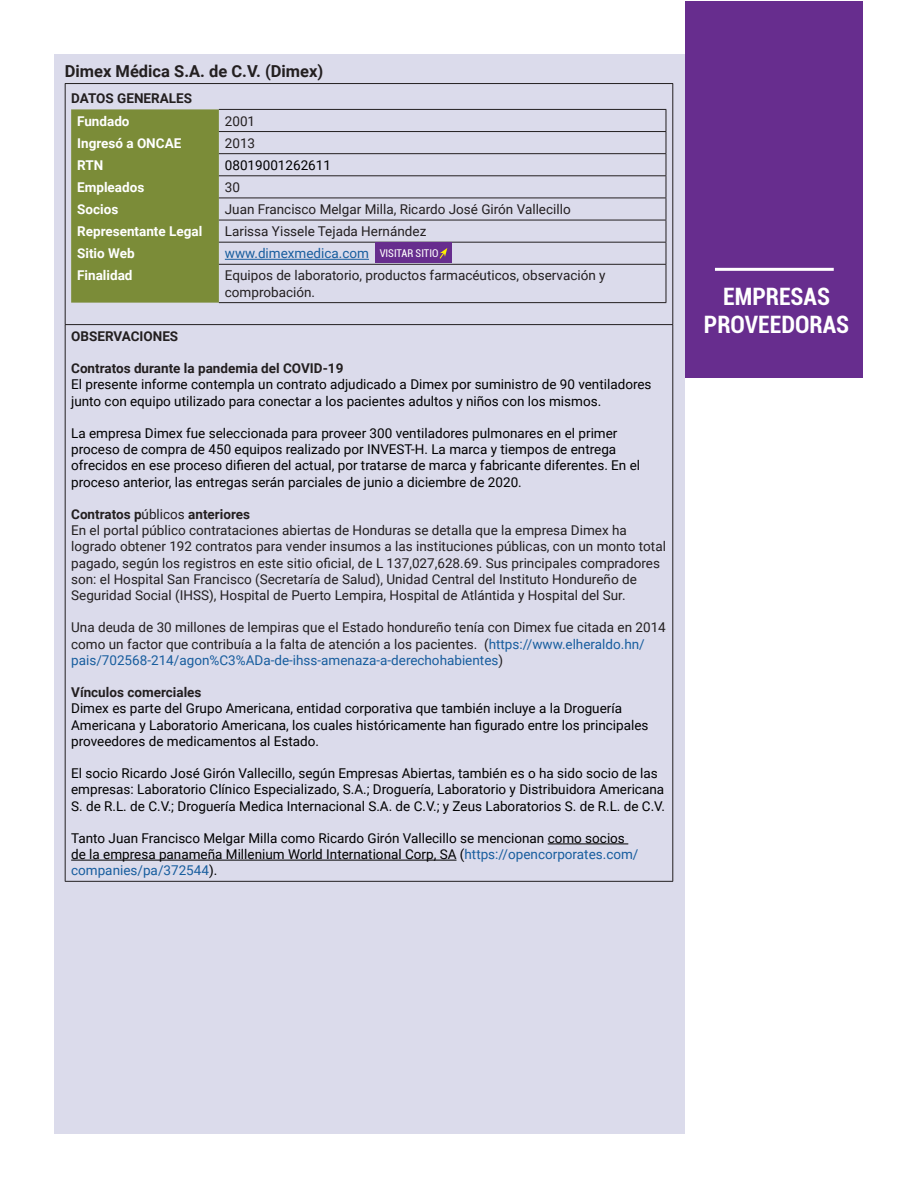
<style>
.page{position:relative;width:918px;height:1188px;background:#fff}
.page>*{position:absolute;margin:0;border:0;box-sizing:border-box;transform-origin:0 0}
.t1{font:700 condensed 24px "Roboto";color:#fff}
.t2{font:700 16.5px "Roboto";color:#231f20}
.t3{font:13.5px/16.2px "Roboto";color:#000}
.t4{font:13.5px/16.2px "Roboto";color:#231f20}
.t5{font:700 13.5px "Roboto";color:#231f20}
.t6{font:700 13.5px "Roboto";color:#fff}
.t7{font:13.5px "Roboto";color:#175d9e}
.t8{font:condensed 10.65px "Roboto";color:#fff}
.s1{font-weight:400}
.s2{color:#175d9e}
</style>
<div class="page">
<div style="left:54px;top:54px;width:631px;height:1080px;background:#dbdbeb"></div>
<div style="left:685px;top:1px;width:178px;height:376px;background:#672d8e"></div>
<hr style="left:715px;top:268px;width:119px;height:3px;background:#fff">
<hr style="left:65px;top:83px;width:608px;height:1px;background:#231f20">
<hr style="left:65px;top:84px;width:1px;height:240px;background:#231f20">
<hr style="left:672px;top:84px;width:1px;height:240px;background:#231f20">
<hr style="left:65px;top:324px;width:608px;height:1px;background:#231f20">
<hr style="left:65px;top:325px;width:1px;height:556px;background:#231f20">
<hr style="left:672px;top:325px;width:1px;height:556px;background:#231f20">
<hr style="left:65px;top:881px;width:608px;height:1px;background:#231f20">
<div style="left:71px;top:109px;width:148px;height:194px;background:#7b8c38"></div>
<hr style="left:219px;top:109px;width:447px;height:1px;background:#231f20">
<hr style="left:219px;top:131px;width:447px;height:1px;background:#231f20">
<hr style="left:219px;top:153px;width:447px;height:1px;background:#231f20">
<hr style="left:219px;top:175px;width:447px;height:1px;background:#231f20">
<hr style="left:219px;top:198px;width:447px;height:1px;background:#231f20">
<hr style="left:219px;top:220px;width:447px;height:1px;background:#231f20">
<hr style="left:219px;top:242px;width:447px;height:1px;background:#231f20">
<svg style="left:666px;top:110px;width:1px;height:154px"></svg>
<hr style="left:219px;top:264px;width:447px;height:1px;background:#231f20">
<hr style="left:666px;top:265px;width:1px;height:37px;background:#231f20">
<hr style="left:219px;top:302px;width:447px;height:1px;background:#231f20">
<hr style="left:225px;top:259px;width:144px;height:1px;background:#175d9e">
<hr style="left:548px;top:844px;width:80px;height:1px;background:#000">
<hr style="left:71px;top:860px;width:386px;height:1px;background:#000">
<div style="left:376px;top:242px;width:76px;height:21px;background:#672d8e"></div>
<svg style="left:439px;top:248px;width:8px;height:11px"></svg>
<p class="t2" style="left:65px;top:60px;width:260px">Dimex Médica S.A. de C.V. (Dimex)</p>
<p class="t5" style="left:71px;top:89px;width:122px">DATOS GENERALES</p>
<p class="t6" style="left:77px;top:111px;width:54px">Fundado</p>
<p class="t4" style="left:225px;top:112px;width:32px">2001</p>
<p class="t6" style="left:77px;top:133px;width:106px">Ingresó a ONCAE</p>
<p class="t4" style="left:225px;top:134px;width:32px">2013</p>
<p class="t6" style="left:77px;top:156px;width:28px">RTN</p>
<p class="t3" style="left:225px;top:156px;width:108px">08019001262611</p>
<p class="t6" style="left:77px;top:178px;width:69px">Empleados</p>
<p class="t4" style="left:225px;top:179px;width:17px">30</p>
<p class="t6" style="left:77px;top:200px;width:43px">Socios</p>
<p class="t4" style="left:225px;top:201px;width:347px">Juan Francisco Melgar Milla, Ricardo José Girón Vallecillo</p>
<p class="t6" style="left:77px;top:222px;width:127px">Representante Legal</p>
<p class="t4" style="left:225px;top:223px;width:203px">Larissa Yissele Tejada Hernández</p>
<p class="t6" style="left:77px;top:244px;width:59px">Sitio Web</p>
<p class="t7" style="left:225px;top:244px;width:146px">www.dimexmedica.com</p>
<p class="t6" style="left:77px;top:266px;width:57px">Finalidad</p>
<p class="t4" style="left:225px;top:267px;width:382px">Equipos de laboratorio, productos farmacéuticos, observación y comprobación.</p>
<p class="t5" style="left:71px;top:326px;width:109px">OBSERVACIONES</p>
<p class="t5" style="left:71px;top:359px;width:274px">Contratos durante la pandemia del COVID-19</p>
<p class="t3" style="left:71px;top:376px;width:582px">El presente informe contempla un contrato adjudicado a Dimex por suministro de 90 ventiladores junto con equipo utilizado para conectar a los pacientes adultos y niños con los mismos.</p>
<p class="t3" style="left:71px;top:425px;width:570px">La empresa Dimex fue seleccionada para proveer 300 ventiladores pulmonares en el primer proceso de compra de 450 equipos realizado por INVEST-H. La marca y tiempos de entrega ofrecidos en ese proceso difieren del actual, por tratarse de marca y fabricante diferentes. En el proceso anterior, las entregas serán parciales de junio a diciembre de 2020.</p>
<p class="t5" style="left:71px;top:505px;width:180px">Contratos p<span class="s1">úblicos</span> anteriores</p>
<p class="t4" style="left:71px;top:522px;width:596px">En el portal público contrataciones abiertas de Honduras se detalla que la empresa Dimex ha logrado obtener 192 contratos para vender insumos a las instituciones públicas, con un monto total pagado, según los registros en este sitio oficial, de L 137,027,628.69. Sus principales compradores son: el Hospital San Francisco (Secretaría de Salud), Unidad Central del Instituto Hondureño de Seguridad Social (IHSS), Hospital de Puerto Lempira, Hospital de Atlántida y Hospital del Sur.</p>
<p class="t4" style="left:71px;top:619px;width:596px">Una deuda de 30 millones de lempiras que el Estado hondureño tenía con Dimex fue citada en 2014 como un factor que contribuía a la falta de atención a los pacientes. (<span class="s2">https://www.elheraldo.hn/ pais/702568-214/agon%C3%ADa-de-ihss-amenaza-a-derechohabientes</span>)</p>
<p class="t5" style="left:71px;top:683px;width:132px">Vínculos comerciales</p>
<p class="t3" style="left:71px;top:700px;width:579px">Dimex es parte del Grupo Americana, entidad corporativa que también incluye a la Droguería<br>Americana y Laboratorio Americana, los cuales históricamente han figurado entre los principales proveedores de medicamentos al Estado.</p>
<p class="t3" style="left:71px;top:765px;width:595px">El socio Ricardo José Girón Vallecillo, según Empresas Abiertas, también es o ha sido socio de las empresas: Laboratorio Clínico Especializado, S.A.; Droguería, Laboratorio y Distribuidora Americana<br>S. de R.L. de C.V.; Droguería Medica Internacional S.A. de C.V.; y Zeus Laboratorios S. de R.L. de C.V.</p>
<p class="t3" style="left:71px;top:830px;width:569px">Tanto Juan Francisco Melgar Milla como Ricardo Girón Vallecillo se mencionan como socios de la empresa panameña Millenium World International Corp, SA (<span class="s2">https://opencorporates.com/ companies/pa/372544</span>).</p>
<p class="t8" style="left:380px;top:245px;width:60px">VISITAR SITIO</p>
<p class="t1" style="left:723px;top:279px;width:108px">EMPRESAS</p>
<p class="t1" style="left:704px;top:308px;width:147px">PROVEEDORAS</p>
</div>
